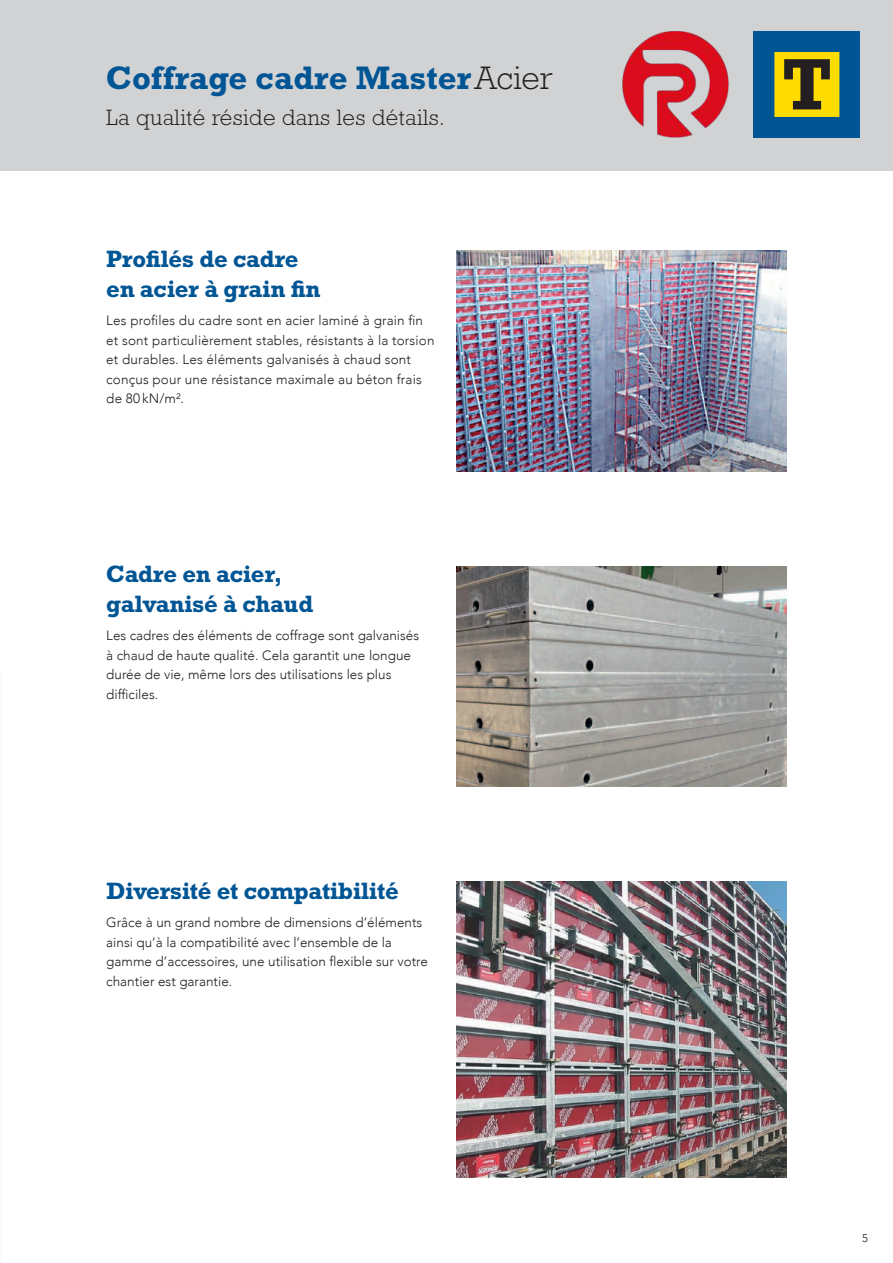
<style>
.page{position:relative;width:893px;height:1263px;background:#fff}
.page>*{position:absolute;margin:0;border:0;box-sizing:border-box;transform-origin:0 0}
.t1{font:700 33px "Rockwell Std";color:#005595}
.t2{font:700 24px/30px "Rockwell Std";letter-spacing:-.015em;color:#005595}
.t3{font:300 22.5px "Rockwell Std";letter-spacing:.02em;color:#231f20}
.t4{font:300 13.5px/19.5px "Avenir";color:#231f20}
.t5{font:300 11.25px "Avenir";color:#231f20}
.s1{font-weight:300;color:#231f20}
</style>
<div class="page">
<div style="left:0;top:0;width:893px;height:170px;background:#d1d2d4"></div>
<div style="left:754px;top:31px;width:106px;height:107px;background:#005595"></div>
<div style="left:775px;top:52px;width:64px;height:64px;background:#ffdc01"></div>
<div style="left:775px;top:52px;width:64px;height:65px;border:1px solid #ffdc01"></div>
<svg style="left:784px;top:59px;width:46px;height:50px"></svg>
<img style="left:456px;top:881px;width:331px;height:297px">
<img style="left:456px;top:251px;width:331px;height:220px">
<img style="left:456px;top:566px;width:330px;height:221px">
<img style="left:622px;top:31px;width:107px;height:107px">
<h1 class="t1" style="left:106px;top:59px;width:448px">Coffrage cadre Master<span class="s1">Acier</span></h1>
<h3 class="t3" style="left:106px;top:105px;width:340px">La qualité réside dans les détails.</h3>
<h2 class="t2" style="left:106px;top:244px;width:216px">Profilés de cadre en acier à grain fin</h2>
<p class="t4" style="left:106px;top:311px;width:330px">Les profiles du cadre sont en acier laminé à grain fin et sont particulièrement stables, résistants à la torsion et durables. Les éléments galvanisés à chaud sont conçus pour une résistance maximale au béton frais de 80 kN/m².</p>
<h2 class="t2" style="left:106px;top:559px;width:209px">Cadre en acier, galvanisé à chaud</h2>
<p class="t4" style="left:106px;top:626px;width:314px">Les cadres des éléments de coffrage sont galvanisés à chaud de haute qualité. Cela garantit une longue durée de vie, même lors des utilisations les plus difficiles.</p>
<h2 class="t2" style="left:106px;top:876px;width:294px">Diversité et compatibilité</h2>
<p class="t4" style="left:106px;top:913px;width:323px">Grâce à un grand nombre de dimensions d’éléments ainsi qu’à la compatibilité avec l’ensemble de la gamme d’accessoires, une utilisation flexible sur votre chantier est garantie.</p>
<p class="t5" style="left:862px;top:1231px;width:7px">5</p>
</div>
